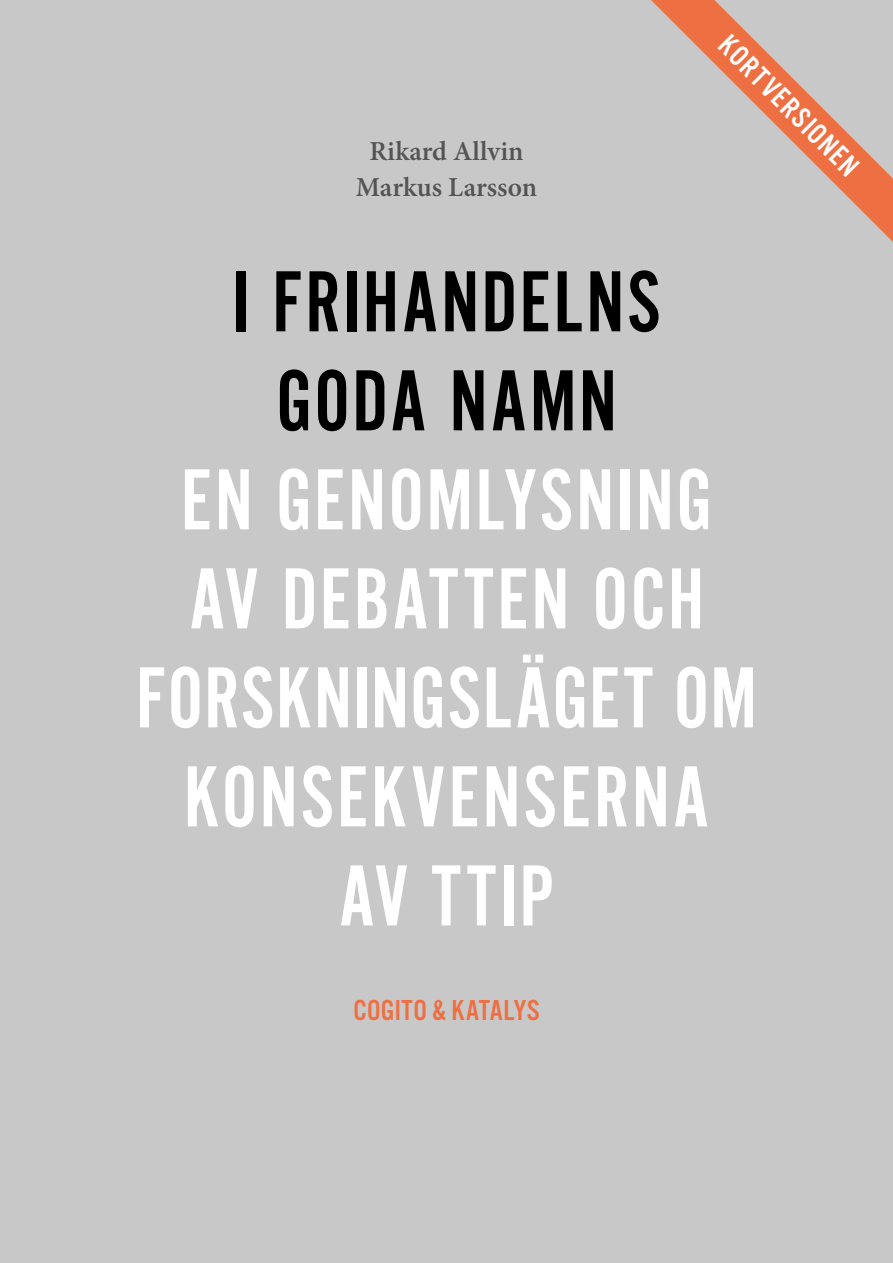
<style>
.page{position:relative;width:893px;height:1263px;background:#c8c8c8}
.page>*{position:absolute;margin:0;border:0;box-sizing:border-box;transform-origin:0 0}
.t1{font:90px/99px "Alternate Got No 2 D";letter-spacing:.025em;color:#fff;text-align:center}
.t2{font:90px/99px "Alternate Got No 2 D";letter-spacing:.03em;color:#000;text-align:center}
.t3{font:30.75px "Alternate Got No 3 D";color:#fff}
.t4{font:30px "Alternate Got No 3 D";letter-spacing:.01em;color:#ee7042}
.t5{font:600 27.45px/36px "Minion Pro";color:#555454;text-align:center}
</style>
<div class="page">
<svg style="left:651px;top:0;width:242px;height:242px"></svg>
<p class="t5" style="left:356px;top:133px;width:183px">Rikard Allvin<br>Markus Larsson</p>
<p class="t3" style="left:735px;top:29px;width:186px;rotate:45deg">KORTVERSIONEN</p>
<p class="t2" style="left:232px;top:254px;width:430px">I FRIHANDELNS<br>GODA NAMN</p>
<p class="t1" style="left:136px;top:452px;width:622px">EN GENOMLYSNING<br>AV DEBATTEN OCH<br>FORSKNINGSLÄGET OM<br>KONSEKVENSERNA<br>AV TTIP</p>
<p class="t4" style="left:353px;top:994px;width:188px">COGITO &amp; KATALYS</p>
</div>
